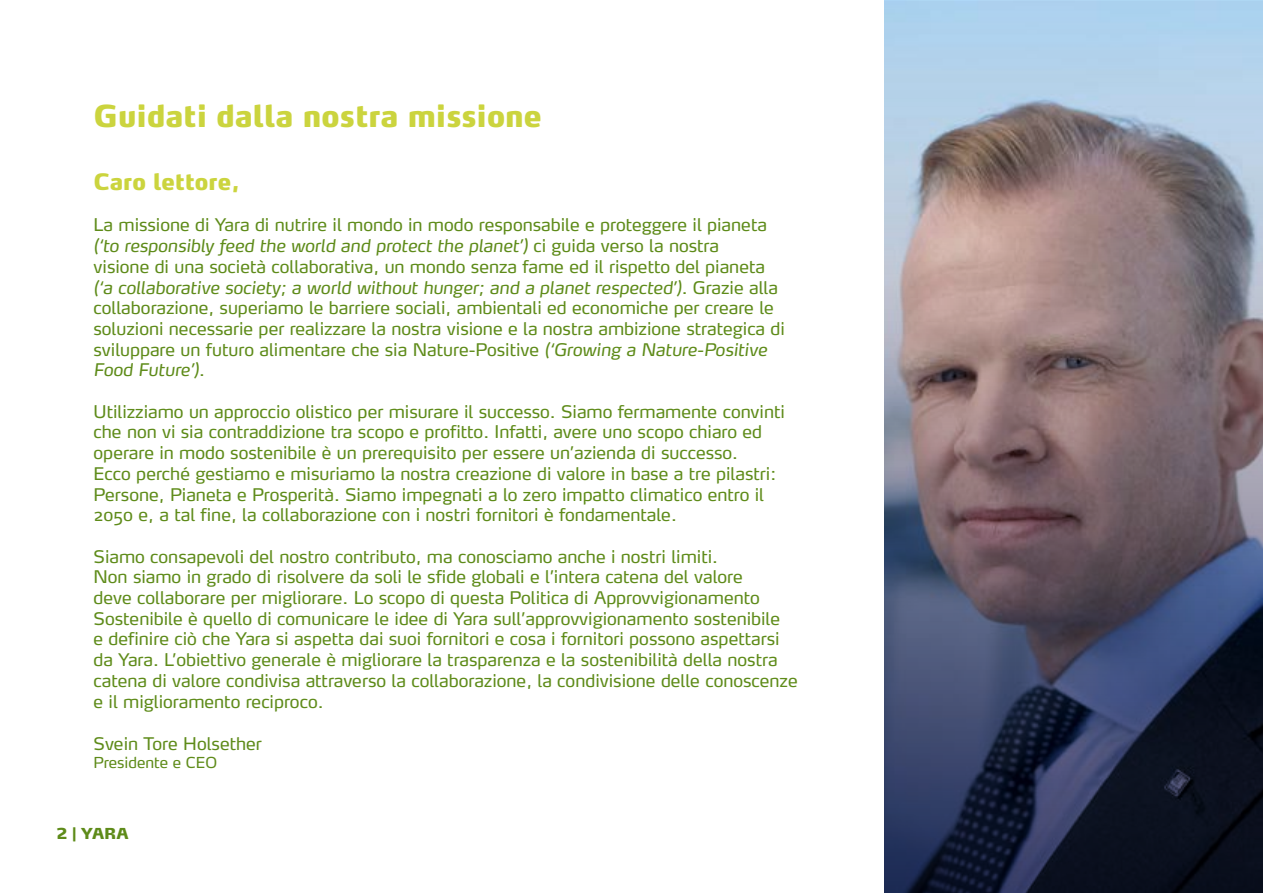
<style>
.page{position:relative;width:1263px;height:893px;background:#fff}
.page>*{position:absolute;margin:0;border:0;box-sizing:border-box;transform-origin:0 0}
.t1{font:900 30px "Max LF";color:#cbd43e}
.t2{font:900 22.5px "Max LF";letter-spacing:.005em;color:#cbd43e}
.t3{font:17.25px/20.7px "Max";color:#5e8b19}
.t4{font:15px "Max";color:#5e8b19}
.t5{font:900 15px "Max LF";color:#5e8b19}
.s1{font-style:italic}
</style>
<div class="page">
<svg style="left:884px;top:1px;width:379px;height:892px;background:#6c6a7a"></svg>
<h2 class="t1" style="left:94px;top:97px;width:450px">Guidati dalla nostra missione</h2>
<h3 class="t2" style="left:94px;top:168px;width:148px">Caro lettore,</h3>
<p class="t3" style="left:94px;top:215px;width:693px">La missione di Yara di nutrire il mondo in modo responsabile e proteggere il pianeta <span class="s1">(‘to responsibly feed the world and protect the planet’)</span> ci guida verso la nostra<br>visione di una società collaborativa, un mondo senza fame ed il rispetto del pianeta <span class="s1">(‘a collaborative society; a world without hunger; and a planet respected’)</span>. Grazie alla collaborazione, superiamo le barriere sociali, ambientali ed economiche per creare le soluzioni necessarie per realizzare la nostra visione e la nostra ambizione strategica di sviluppare un futuro alimentare che sia Nature-Positive <span class="s1">(‘Growing a Nature-Positive Food Future’)</span>.</p>
<p class="t3" style="left:94px;top:401px;width:693px">Utilizziamo un approccio olistico per misurare il successo. Siamo fermamente convinti che non vi sia contraddizione tra scopo e profitto. Infatti, avere uno scopo chiaro ed operare in modo sostenibile è un prerequisito per essere un’azienda di successo.<br>Ecco perché gestiamo e misuriamo la nostra creazione di valore in base a tre pilastri:<br>Persone, Pianeta e Prosperità. Siamo impegnati a lo zero impatto climatico entro il 2050 e, a tal fine, la collaborazione con i nostri fornitori è fondamentale.</p>
<p class="t3" style="left:94px;top:546px;width:706px">Siamo consapevoli del nostro contributo, ma conosciamo anche i nostri limiti.<br>Non siamo in grado di risolvere da soli le sfide globali e l’intera catena del valore<br>deve collaborare per migliorare. Lo scopo di questa Politica di Approvvigionamento Sostenibile è quello di comunicare le idee di Yara sull’approvvigionamento sostenibile<br>e definire ciò che Yara si aspetta dai suoi fornitori e cosa i fornitori possono aspettarsi da Yara. L’obiettivo generale è migliorare la trasparenza e la sostenibilità della nostra catena di valore condivisa attraverso la collaborazione, la condivisione delle conoscenze e il miglioramento reciproco.</p>
<p class="t3" style="left:94px;top:733px;width:170px">Svein Tore Holsether</p>
<p class="t4" style="left:94px;top:753px;width:125px">Presidente e CEO</p>
<h5 class="t5" style="left:57px;top:824px;width:74px">2 | YARA</h5>
</div>
